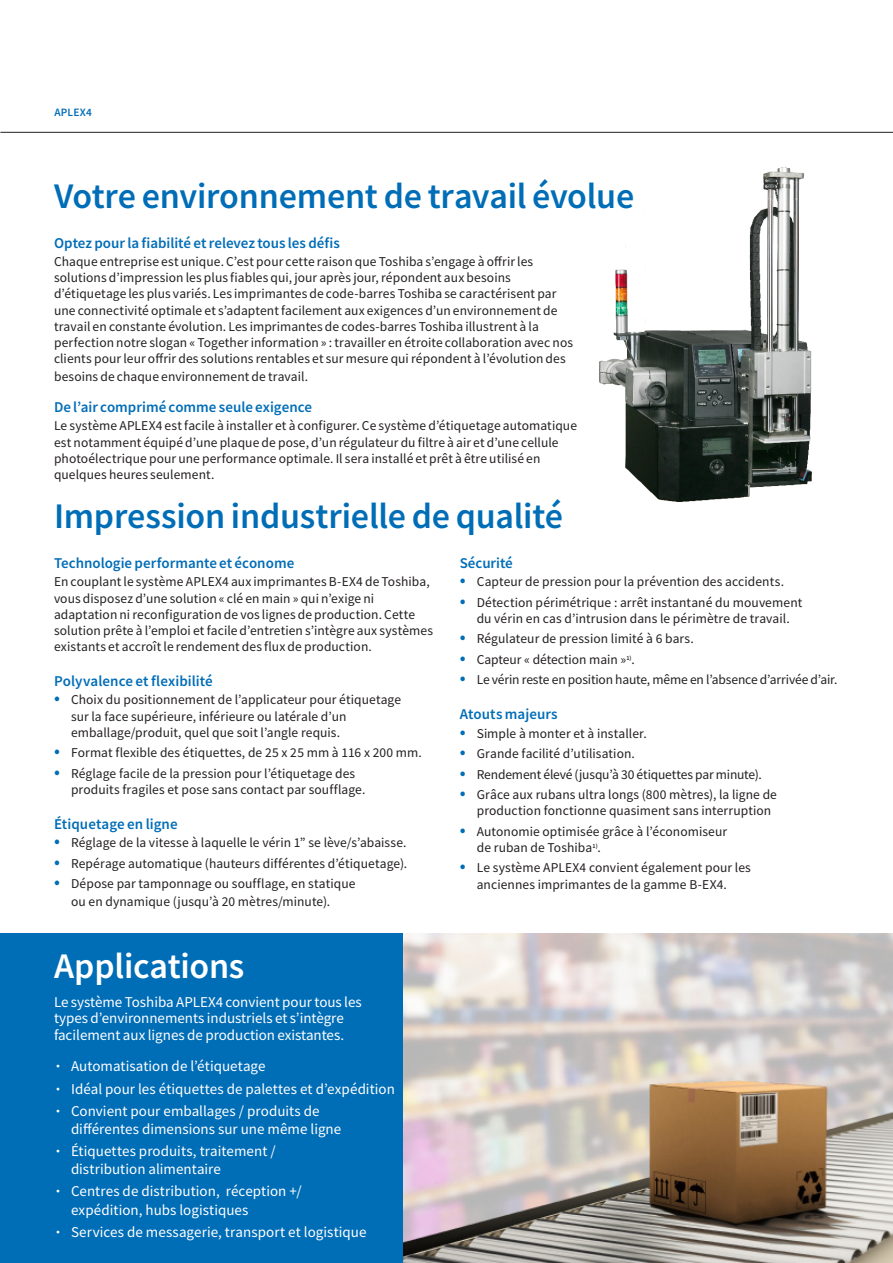
<style>
.page{position:relative;width:893px;height:1263px;background:#fff}
.page>*{position:absolute;margin:0;border:0;box-sizing:border-box;transform-origin:0 0}
.Section_title_headline{font:500 36px "Toshiba Sans";letter-spacing:-.005em;color:#006db7}
.Section_title_gradient{font:500 36px "Toshiba Sans";letter-spacing:-.005em;color:#fff}
.Highlight_bullets{font:15px/18px "Toshiba Sans";color:#fff}
.Main_text_BLACK{font:500 15px "Toshiba Sans";letter-spacing:.005em;color:#006db7}
.Sub_heading_level_1{font:500 15px "Toshiba Sans";color:#006db7}
.Main_text_BLACK-2{font:13.5px/16.2px "Toshiba Sans";letter-spacing:.005em;color:#231f20}
.Main_text_BLACK-3{font:13.5px "Toshiba Sans";letter-spacing:-.015em;color:#231f20}
.t1{font:500 11.25px "Toshiba Sans";letter-spacing:.01em;color:#006db7}
.s1{font-size:19.5px;color:#006db7}
.s2{font-weight:700}
</style>
<div class="page">
<hr style="left:0;top:132px;width:893px;height:1px;background:#231f20">
<div style="left:0;top:934px;width:404px;height:329px;background:#006db7"></div>
<img style="left:599px;top:167px;width:213px;height:335px">
<img style="left:404px;top:934px;width:489px;height:329px">
<p class="t1" style="left:54px;top:104px;width:39px">APLEX4</p>
<p class="Section_title_headline" style="left:54px;top:172px;width:582px">Votre environnement de travail évolue</p>
<p class="Sub_heading_level_1" style="left:54px;top:233px;width:287px">Optez pour la fiabilité et relevez tous les défis</p>
<p class="Main_text_BLACK-2" style="left:54px;top:253px;width:521px">Chaque entreprise est unique. C’est pour cette raison que Toshiba s’engage à offrir les solutions d’impression les plus fiables qui, jour après jour, répondent aux besoins d’étiquetage les plus variés. Les imprimantes de code-barres Toshiba se caractérisent par une connectivité optimale et s’adaptent facilement aux exigences d’un environnement de travail en constante évolution. Les imprimantes de codes-barres Toshiba illustrent à la perfection notre slogan « Together information » : travailler en étroite collaboration avec nos clients pour leur offrir des solutions rentables et sur mesure qui répondent à l’évolution des</p>
<p class="Main_text_BLACK-2" style="left:54px;top:369px;width:256px">besoins de chaque environnement de travail.</p>
<p class="Sub_heading_level_1" style="left:54px;top:397px;width:260px">De l’air comprimé comme seule exigence</p>
<p class="Main_text_BLACK-2" style="left:54px;top:418px;width:525px">Le système APLEX4 est facile à installer et à configurer. Ce système d’étiquetage automatique est notamment équipé d’une plaque de pose, d’un régulateur du filtre à air et d’une cellule photoélectrique pour une performance optimale. Il sera installé et prêt à être utilisé en quelques heures seulement.</p>
<p class="Section_title_headline" style="left:54px;top:493px;width:510px">Impression industrielle de qualité</p>
<p class="Main_text_BLACK" style="left:54px;top:553px;width:242px">Technologie performante et économe</p>
<p class="Main_text_BLACK-2" style="left:54px;top:574px;width:381px">En couplant le système APLEX4 aux imprimantes B-EX4 de Toshiba, vous disposez d’une solution « clé en main » qui n’exige ni adaptation ni reconfiguration de vos lignes de production. Cette solution prête à l’emploi et facile d’entretien s’intègre aux systèmes existants et accroît le rendement des flux de production.</p>
<p class="Main_text_BLACK" style="left:54px;top:671px;width:160px">Polyvalence et flexibilité</p>
<p class="Main_text_BLACK-2" style="left:71px;top:692px;width:332px;text-indent:-17px"><span class="s1">•</span> Choix du positionnement de l’applicateur pour étiquetage sur la face supérieure, inférieure ou latérale d’un emballage/produit, quel que soit l’angle requis.</p>
<p class="Main_text_BLACK-2" style="left:54px;top:745px;width:369px"><span class="s1">•</span> Format flexible des étiquettes, de 25 x 25 mm à 116 x 200 mm.</p>
<p class="Main_text_BLACK-2" style="left:71px;top:765px;width:296px;text-indent:-17px"><span class="s1">•</span> Réglage facile de la pression pour l’étiquetage des produits fragiles et pose sans contact par soufflage.</p>
<p class="Main_text_BLACK" style="left:54px;top:814px;width:125px">Étiquetage en ligne</p>
<p class="Main_text_BLACK-2" style="left:54px;top:835px;width:354px"><span class="s1">•</span> Réglage de la vitesse à laquelle le vérin 1” se lève/s’abaisse.</p>
<p class="Main_text_BLACK-2" style="left:54px;top:855px;width:355px"><span class="s1">•</span> Repérage automatique (hauteurs différentes d’étiquetage).</p>
<p class="Main_text_BLACK-2" style="left:71px;top:875px;width:286px;line-height:18px;text-indent:-17px"><span class="s1">•</span> Dépose par tamponnage ou soufflage, en statique ou en dynamique (jusqu’à 20 mètres/minute).</p>
<p class="Main_text_BLACK" style="left:460px;top:553px;width:55px">Sécurité</p>
<p class="Main_text_BLACK-2" style="left:460px;top:574px;width:326px"><span class="s1">•</span> Capteur de pression pour la prévention des accidents.</p>
<p class="Main_text_BLACK-2" style="left:460px;top:594px;width:344px;text-align:center"><span class="s1">•</span> Détection périmétrique : arrêt instantané du mouvement du vérin en cas d’intrusion dans le périmètre de travail.</p>
<p class="Main_text_BLACK-2" style="left:460px;top:631px;width:236px"><span class="s1">•</span> Régulateur de pression limité à 6 bars.</p>
<p class="Main_text_BLACK-2" style="left:460px;top:651px;width:177px"><span class="s1">•</span> Capteur « détection main »<sup>1)</sup>.</p>
<p class="Main_text_BLACK-2" style="left:460px;top:672px;width:379px"><span class="s1">•</span> Le vérin reste en position haute, même en l’absence d’arrivée d’air.</p>
<p class="Main_text_BLACK" style="left:460px;top:704px;width:100px">Atouts majeurs</p>
<p class="Main_text_BLACK-2" style="left:460px;top:725px;width:188px"><span class="s1">•</span> Simple à monter et à installer.</p>
<p class="Main_text_BLACK-2" style="left:460px;top:745px;width:177px"><span class="s1">•</span> Grande facilité d’utilisation.</p>
<p class="Main_text_BLACK-3" style="left:460px;top:765px;width:304px"><span class="s1">•</span> Rendement élevé (jusqu’à 30 étiquettes par minute).</p>
<p class="Main_text_BLACK-2" style="left:477px;top:786px;width:302px;text-indent:-17px"><span class="s1">•</span> Grâce aux rubans ultra longs (800 mètres), la ligne de production fonctionne quasiment sans interruption</p>
<p class="Main_text_BLACK-2" style="left:477px;top:823px;width:252px;text-indent:-17px"><span class="s1">•</span> Autonomie optimisée grâce à l’économiseur de ruban de Toshiba<sup>1)</sup>.</p>
<p class="Main_text_BLACK-2" style="left:460px;top:860px;width:293px;text-align:center"><span class="s1">•</span> Le système APLEX4 convient également pour les anciennes imprimantes de la gamme B-EX4.</p>
<p class="Section_title_gradient" style="left:54px;top:942px;width:192px">Applications</p>
<p class="Highlight_bullets" style="left:54px;top:993px;width:309px;line-height:16.8px">Le système Toshiba APLEX4 convient pour tous les types d’environnements industriels et s’intègre facilement aux lignes de production existantes.</p>
<p class="Highlight_bullets" style="left:54px;top:1057px;width:213px"><span class="s2">∙</span> Automatisation de l’étiquetage</p>
<p class="Highlight_bullets" style="left:54px;top:1080px;width:342px"><span class="s2">∙</span> Idéal pour les étiquettes de palettes et d’expédition</p>
<p class="Highlight_bullets" style="left:71px;top:1102px;width:272px;text-indent:-17px"><span class="s2">∙</span> Convient pour emballages / produits de différentes dimensions sur une même ligne</p>
<p class="Highlight_bullets" style="left:71px;top:1142px;width:206px;text-indent:-17px"><span class="s2">∙</span> Étiquettes produits, traitement / distribution alimentaire</p>
<p class="Highlight_bullets" style="left:71px;top:1182px;width:232px;text-indent:-17px"><span class="s2">∙</span> Centres de distribution, réception +/ expédition, hubs logistiques</p>
<p class="Highlight_bullets" style="left:54px;top:1223px;width:314px"><span class="s2">∙</span> Services de messagerie, transport et logistique</p>
</div>
